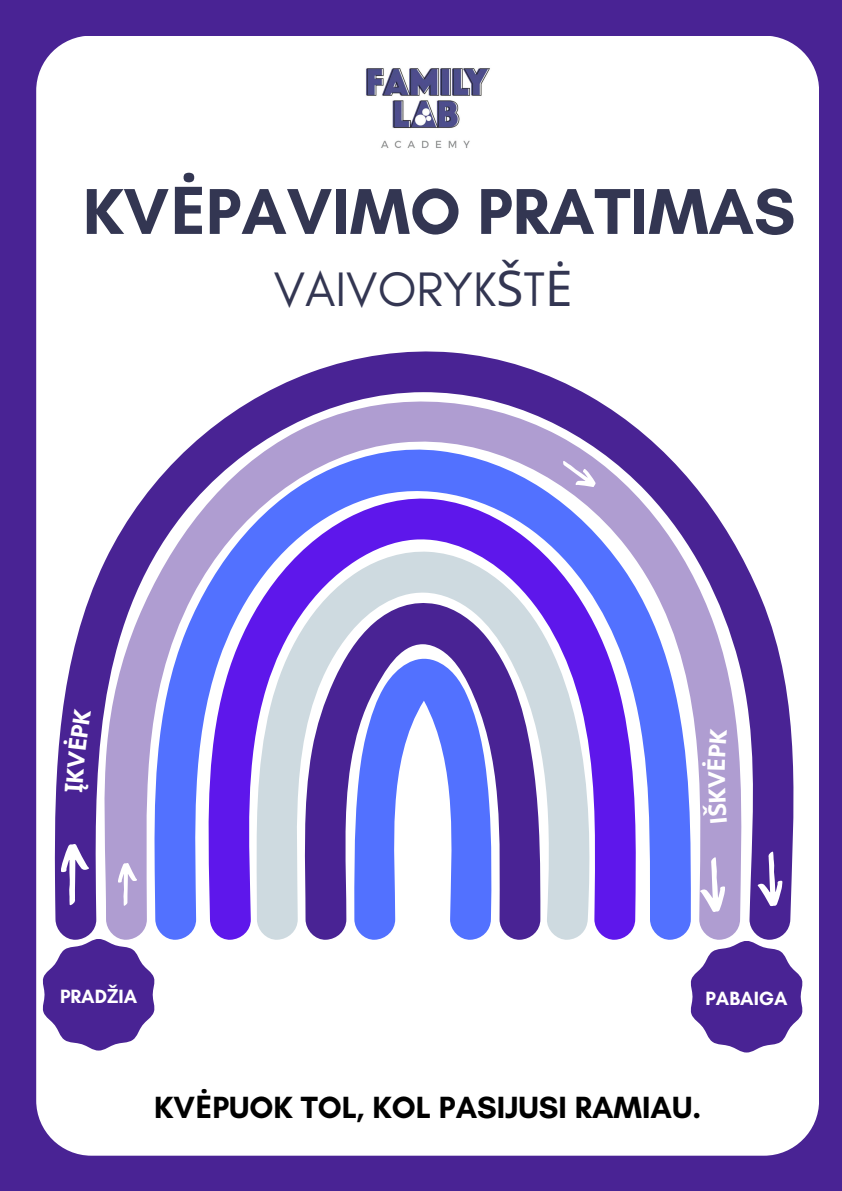
<style>
.page{position:relative;width:842px;height:1191px;background:#fff}
.page>*{position:absolute;margin:0;border:0;box-sizing:border-box;transform-origin:0 0}
.t1{font:700 65.9px "Glacial Indifference";color:#333652}
.t2{font:49.3px "Glacial Indifference";color:#333652}
.t3{font:700 31.2px "Glacial Indifference";color:#000}
.t4{font:700 24.4px "Glacial Indifference";color:#fff}
.t5{font:700 19.5px "Glacial Indifference";color:#fff}
.s1{font-family:"Noto Sans"}
</style>
<div class="page">
<div style="left:0;top:0;width:842px;height:1190px;background:#492394"></div>
<div style="left:36px;top:36px;width:783px;height:1119px;background:#fff;border-radius:55px"></div>
<svg style="left:54px;top:351px;width:740px;height:588px"></svg>
<svg style="left:58px;top:842px;width:33px;height:64px"></svg>
<svg style="left:116px;top:862px;width:23px;height:44px"></svg>
<svg style="left:558px;top:351px;width:44px;height:2px"></svg>
<svg style="left:556px;top:454px;width:43px;height:41px"></svg>
<svg style="left:42px;top:938px;width:114px;height:112px"></svg>
<svg style="left:690px;top:941px;width:113px;height:111px"></svg>
<svg style="left:757px;top:850px;width:27px;height:56px"></svg>
<svg style="left:699px;top:856px;width:27px;height:56px"></svg>
<img style="left:366px;top:68px;width:124px;height:80px">
<div style="left:63px;top:708px;width:28px;height:84px;background:#492394"></div>
<svg style="left:703px;top:787px;width:24px;height:35px"></svg>
<svg style="left:702px;top:728px;width:25px;height:41px"></svg>
<h1 class="t1" style="left:83px;top:171px;width:714px">KV<span class="s1">Ė</span>PAVIMO PRATIMAS</h1>
<h2 class="t2" style="left:274px;top:259px;width:300px">VAIVORYK<span class="s1">Š</span>T<span class="s1">Ė</span></h2>
<p class="t4" style="left:702px;top:788px;width:19px;rotate:-90deg">V</p>
<p class="t5" style="left:60px;top:984px;width:79px">PRAD<span class="s1">Ž</span>IA</p>
<p class="t5" style="left:705px;top:986px;width:84px">PABAIGA</p>
<p class="t3" style="left:154px;top:1087px;width:548px">KV<span class="s1">Ė</span>PUOK TOL, KOL PASIJUSI RAMIAU.</p>
</div>
